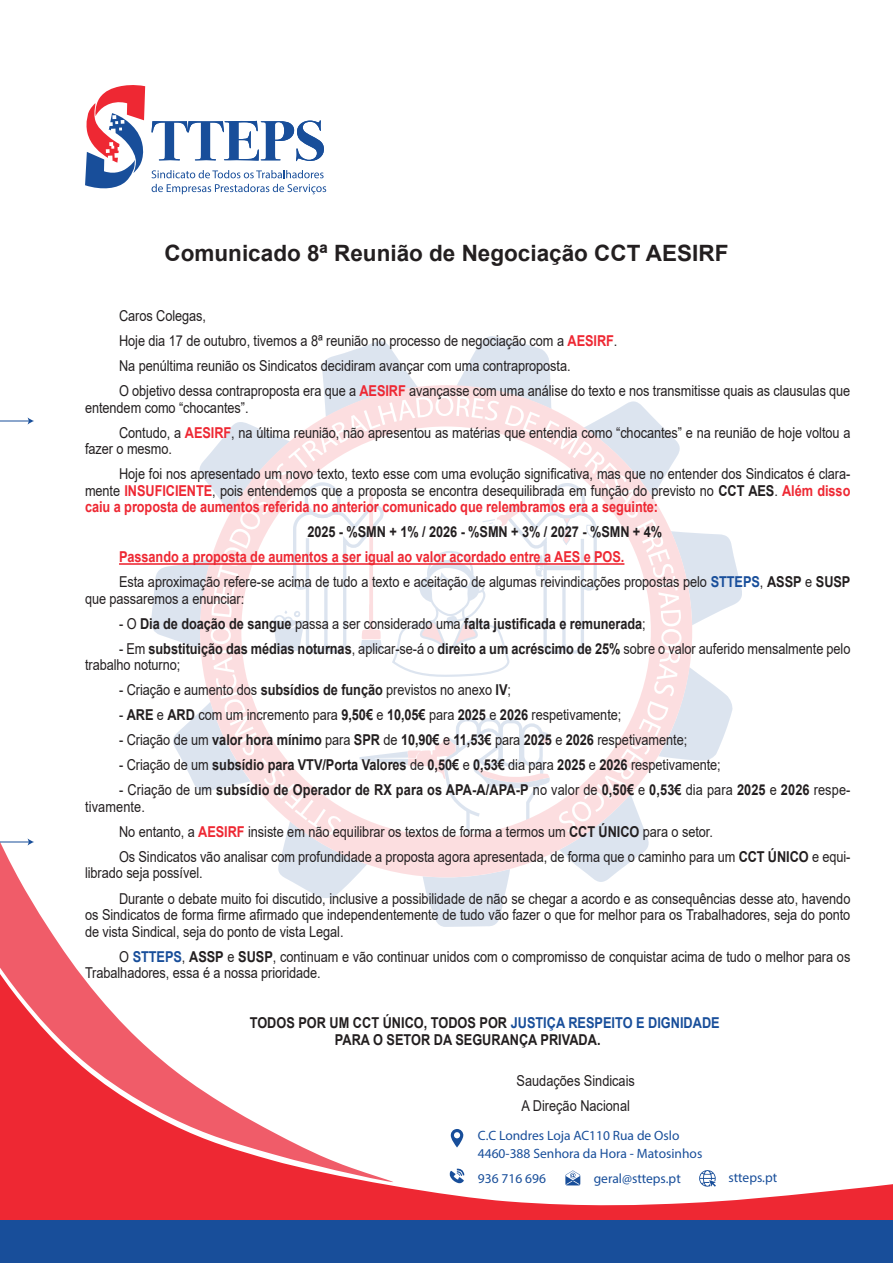
<style>
.page{position:relative;width:893px;height:1263px;background:#fff}
.page>*{position:absolute;margin:0;border:0;box-sizing:border-box;transform-origin:0 0}
.t1{font:700 22.5px "Arial";color:#231f20}
.t2{font:15px/16.5px "Arial";letter-spacing:-.005em;color:#231f20;scale:.85 1}
.t3{font:700 15px/16.5px "Arial";letter-spacing:-.005em;color:#231f20;scale:.85 1}
.t4{font:700 15px "Arial";letter-spacing:-.005em;color:#ee2833;scale:.85 1}
.t5{font:13.5px/18px "Myriad Pro";color:#184e9a}
.s1{font-weight:700;color:#ee2833}
.s2{font-weight:700}
.s3{font-weight:700;color:#184e9a}
.s4{font-weight:400}
.s5{color:#184e9a}
</style>
<div class="page">
<svg style="left:85px;top:85px;width:60px;height:104px"></svg>
<svg style="left:0;top:1147px;width:893px;height:73px;fill:#ee2833"></svg>
<svg style="left:0;top:845px;width:393px;height:338px"></svg>
<div style="left:0;top:1220px;width:893px;height:43px;background:#184e9a"></div>
<svg style="left:151px;top:336px;width:591px;height:591px"></svg>
<svg style="left:152px;top:120px;width:172px;height:41px"></svg>
<svg style="left:152px;top:170px;width:172px;height:8px"></svg>
<svg style="left:152px;top:184px;width:174px;height:10px"></svg>
<svg style="left:0;top:838px;width:34px;height:7px"></svg>
<svg style="left:0;top:417px;width:34px;height:8px"></svg>
<svg style="left:449px;top:1168px;width:15px;height:16px"></svg>
<svg style="left:565px;top:1170px;width:15px;height:15px"></svg>
<svg style="left:450px;top:1129px;width:14px;height:18px"></svg>
<svg style="left:698px;top:1169px;width:19px;height:18px"></svg>
<hr style="left:119px;top:563px;width:505px;height:2px;background:#ee2833">
<p class="t1" style="left:165px;top:237px;width:565px">Comunicado 8ª Reunião de Negociação CCT AESIRF</p>
<p class="t2" style="left:119px;top:308px;width:104px">Caros Colegas,</p>
<p class="t2" style="left:119px;top:333px;width:588px">Hoje dia 17 de outubro, tivemos a 8ª reunião no processo de negociação com a <span class="s1">AESIRF</span>.</p>
<p class="t2" style="left:119px;top:358px;width:533px">Na penúltima reunião os Sindicatos decidiram avançar com uma contraproposta.</p>
<p class="t2" style="left:85px;top:383px;width:902px;text-indent:34px">O objetivo dessa contraproposta era que a <span class="s1">AESIRF</span> avançasse com uma análise do texto e nos transmitisse quais as clausulas que entendem como “chocantes”.</p>
<p class="t2" style="left:85px;top:424px;width:902px;text-indent:34px">Contudo, a <span class="s1">AESIRF</span>, na última reunião, não apresentou as matérias que entendia como “chocantes” e na reunião de hoje voltou a fazer o mesmo.</p>
<p class="t2" style="left:85px;top:466px;width:902px;text-align:justify;text-indent:34px">Hoje foi nos apresentado um novo texto, texto esse com uma evolução significativa, mas que no entender dos Sindicatos é clara&shy;mente <span class="s1">INSUFICIENTE</span>, pois entendemos que a proposta se encontra desequilibrada em função do previsto no <span class="s2">CCT AES</span>. <span class="s1">Além disso caiu a proposta de aumentos referida no anterior comunicado que relembramos era a seguinte:</span></p>
<p class="t3" style="left:307px;top:524px;width:419px">2025 - %SMN + 1% / 2026 - %SMN + 3% / 2027 - %SMN + 4%</p>
<p class="t4" style="left:119px;top:547px;width:596px">Passando a proposta de aumentos a ser igual ao valor acordado entre a AES e POS.</p>
<p class="t2" style="left:85px;top:574px;width:902px;text-indent:34px">Esta aproximação refere-se acima de tudo a texto e aceitação de algumas reivindicações propostas pelo <span class="s3">STTEPS</span>, <span class="s2">ASSP</span> e <span class="s2">SUSP </span>que passaremos a enunciar:</p>
<p class="t3" style="left:119px;top:615px;width:621px"><span class="s4">- O</span> Dia de doação de sangue <span class="s4">passa a ser considerado uma</span> falta justificada e remunerada<span class="s4">;</span></p>
<p class="t2" style="left:85px;top:640px;width:902px;text-indent:34px">- Em <span class="s2">substituição das médias noturnas</span>, aplicar-se-á o <span class="s2">direito a um acréscimo de 25%</span> sobre o valor auferido mensalmente pelo trabalho noturno;</p>
<p class="t2" style="left:119px;top:682px;width:463px">- Criação e aumento dos <span class="s2">subsídios de função</span> previstos no anexo <span class="s2">IV</span>;</p>
<p class="t2" style="left:119px;top:707px;width:592px">- <span class="s2">ARE</span> e <span class="s2">ARD</span> com um incremento para <span class="s2">9,50€</span> e <span class="s2">10,05€</span> para <span class="s2">2025</span> e <span class="s2">2026</span> respetivamente;</p>
<p class="t2" style="left:119px;top:732px;width:670px">- Criação de um <span class="s2">valor hora mínimo</span> para <span class="s2">SPR</span> de <span class="s2">10,90€</span> e <span class="s2">11,53€</span> para <span class="s2">2025</span> e <span class="s2">2026</span> respetivamente;</p>
<p class="t3" style="left:119px;top:757px;width:709px"><span class="s4">- Criação de um</span> subsídio para VTV/Porta Valores <span class="s4">de</span> 0,50€ <span class="s4">e</span> 0,53€ <span class="s4">dia para</span> 2025 <span class="s4">e</span> 2026 <span class="s4">respetivamente;</span></p>
<p class="t3" style="left:85px;top:782px;width:902px;text-indent:34px"><span class="s4">- Criação de um</span> subsídio de Operador de RX para os APA-A/APA-P <span class="s4">no valor de</span> 0,50€ <span class="s4">e</span> 0,53€ <span class="s4">dia para</span> 2025 <span class="s4">e</span> 2026 <span class="s4">respe&shy;tivamente.</span></p>
<p class="t2" style="left:119px;top:823px;width:700px">No entanto, a <span class="s1">AESIRF</span> insiste em não equilibrar os textos de forma a termos um <span class="s2">CCT ÚNICO</span> para o setor.</p>
<p class="t2" style="left:85px;top:848px;width:902px;text-indent:34px">Os Sindicatos vão analisar com profundidade a proposta agora apresentada, de forma que o caminho para um <span class="s2">CCT ÚNICO</span> e equi&shy;librado seja possível.</p>
<p class="t2" style="left:85px;top:890px;width:902px;text-align:justify;text-indent:34px">Durante o debate muito foi discutido, inclusive a possibilidade de não se chegar a acordo e as consequências desse ato, havendo os Sindicatos de forma firme afirmado que independentemente de tudo vão fazer o que for melhor para os Trabalhadores, seja do ponto de vista Sindical, seja do ponto de vista Legal.</p>
<p class="t2" style="left:85px;top:948px;width:902px;text-indent:34px">O <span class="s3">STTEPS</span>, <span class="s2">ASSP</span> e <span class="s2">SUSP</span>, continuam e vão continuar unidos com o compromisso de conquistar acima de tudo o melhor para os<br>Trabalhadores, essa é a nossa prioridade.</p>
<p class="t3" style="left:335px;top:1015px;width:454px;text-indent:-85px">TODOS POR UM CCT ÚNICO, TODOS POR <span class="s5">JUSTIÇA RESPEITO E DIGNIDADE<br></span>PARA O SETOR DA SEGURANÇA PRIVADA.</p>
<p class="t2" style="left:517px;top:1072px;width:141px">Saudações Sindicais</p>
<p class="t2" style="left:521px;top:1097px;width:129px">A Direção Nacional</p>
<p class="t5" style="left:478px;top:1126px;width:226px">C.C Londres Loja AC110 Rua de Oslo<br>4460-388 Senhora da Hora - Matosinhos</p>
<p class="t5" style="left:478px;top:1169px;width:70px">936 716 696</p>
<p class="t5" style="left:594px;top:1169px;width:89px">geral@stteps.pt</p>
<p class="t5" style="left:728px;top:1169px;width:50px">stteps.pt</p>
</div>
